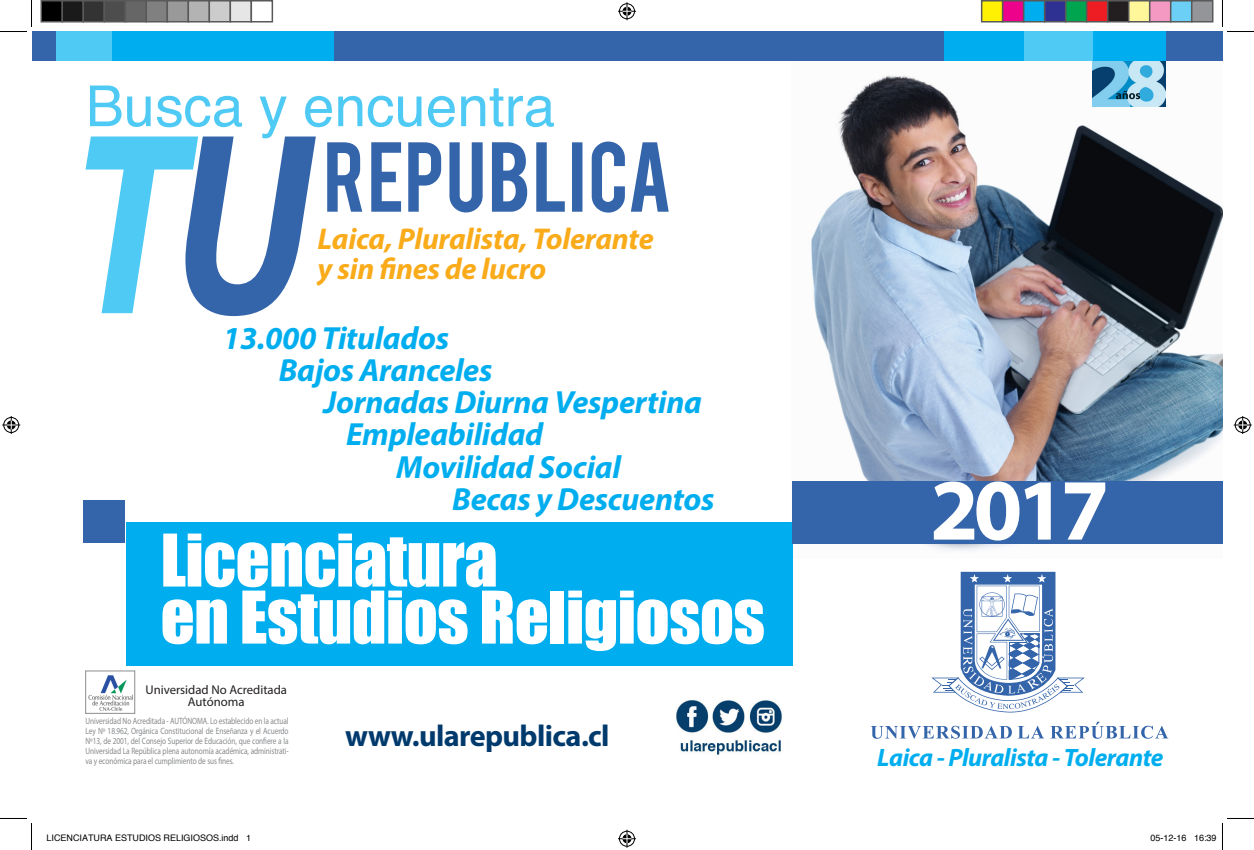
<style>
.page{position:relative;width:1254px;height:850px;background:#fff}
.page>*{position:absolute;margin:0;border:0;box-sizing:border-box;transform-origin:0 0}
.t1{font:67.05px "Impact";letter-spacing:-.01em;color:#fff}
.t2{font:italic 700 32.1px "Myriad Pro";letter-spacing:-.01em;color:#00aeef}
.t3{font:italic 700 30.15px "Myriad Pro";letter-spacing:-.01em;color:#faab1a}
.t4{font:700 30.15px "Myriad Pro";letter-spacing:-.02em;color:#003a6d}
.t5{font:italic 700 25.2px "Myriad Pro";letter-spacing:-.02em;color:#00aeef}
.t6{font:12.75px "Myriad Pro";color:#231f20}
.t7{font:9.15px/10.1px "Myriad Pro";letter-spacing:-.01em;color:#87898c;text-align:justify;scale:.8 1}
.t8{font:9px "Helvetica";color:#000}
</style>
<div class="page">
<img style="left:792px;top:75px;width:430px;height:484px">
<div style="left:126px;top:522px;width:666px;height:143px;background:#00aeef"></div>
<div style="left:84px;top:500px;width:41px;height:43px;background:#3465aa"></div>
<div style="left:792px;top:481px;width:430px;height:62px;background:#3465aa"></div>
<svg style="left:933px;top:481px;width:172px;height:59px"></svg>
<img style="left:1092px;top:61px;width:74px;height:45px">
<div style="left:32px;top:32px;width:1190px;height:29px;background:#3465aa"></div>
<div style="left:944px;top:32px;width:222px;height:29px;background:#00aeef"></div>
<div style="left:1024px;top:32px;width:68px;height:29px;background:#4ecaf4"></div>
<div style="left:112px;top:32px;width:222px;height:29px;background:#00aeef"></div>
<div style="left:57px;top:32px;width:55px;height:29px;background:#4ecaf4"></div>
<svg style="left:870px;top:725px;width:174px;height:13px"></svg>
<svg style="left:1050px;top:721px;width:118px;height:17px"></svg>
<svg style="left:931px;top:572px;width:153px;height:140px"></svg>
<img style="left:88px;top:675px;width:45px;height:36px">
<img style="left:676px;top:700px;width:107px;height:56px">
<svg style="left:86px;top:85px;width:582px;height:231px"></svg>
<svg style="left:0;top:0;width:32px;height:32px"></svg>
<svg style="left:0;top:818px;width:32px;height:32px"></svg>
<svg style="left:1222px;top:0;width:32px;height:32px"></svg>
<svg style="left:1222px;top:818px;width:32px;height:32px"></svg>
<svg style="left:618px;top:2px;width:18px;height:18px"></svg>
<svg style="left:618px;top:829px;width:18px;height:18px"></svg>
<svg style="left:2px;top:416px;width:18px;height:18px"></svg>
<svg style="left:1233px;top:416px;width:18px;height:18px"></svg>
<div style="left:41px;top:1px;width:21px;height:21px;background:#000"></div>
<div style="left:40px;top:0;width:23px;height:22px;border:2px solid #595959"></div>
<div style="left:62px;top:1px;width:21px;height:21px;background:#1a1a1a"></div>
<div style="left:62px;top:0;width:22px;height:22px;border:2px solid #595959"></div>
<div style="left:83px;top:1px;width:21px;height:21px;background:#333"></div>
<div style="left:82px;top:0;width:23px;height:22px;border:2px solid #595959"></div>
<div style="left:104px;top:1px;width:21px;height:21px;background:#4d4d4d"></div>
<div style="left:104px;top:0;width:22px;height:22px;border:2px solid #595959"></div>
<div style="left:125px;top:1px;width:21px;height:21px;background:#666"></div>
<div style="left:124px;top:0;width:23px;height:22px;border:2px solid #595959"></div>
<div style="left:146px;top:1px;width:21px;height:21px;background:#808080"></div>
<div style="left:146px;top:0;width:22px;height:22px;border:2px solid #595959"></div>
<div style="left:167px;top:1px;width:21px;height:21px;background:#999"></div>
<div style="left:166px;top:0;width:23px;height:22px;border:2px solid #595959"></div>
<div style="left:188px;top:1px;width:21px;height:21px;background:#b3b3b3"></div>
<div style="left:188px;top:0;width:22px;height:22px;border:2px solid #595959"></div>
<div style="left:209px;top:1px;width:21px;height:21px;background:#ccc"></div>
<div style="left:208px;top:0;width:23px;height:22px;border:2px solid #595959"></div>
<div style="left:230px;top:1px;width:21px;height:21px;background:#e6e6e6"></div>
<div style="left:230px;top:0;width:22px;height:22px;border:2px solid #595959"></div>
<div style="left:250px;top:0;width:23px;height:22px;border:2px solid #595959"></div>
<div style="left:981px;top:1px;width:21px;height:21px;background:#fff101"></div>
<div style="left:981px;top:0;width:22px;height:22px;border:2px solid #595959"></div>
<div style="left:1002px;top:1px;width:21px;height:21px;background:#ed028c"></div>
<div style="left:1002px;top:0;width:22px;height:22px;border:2px solid #595959"></div>
<div style="left:1023px;top:1px;width:21px;height:21px;background:#00aeef"></div>
<div style="left:1023px;top:0;width:22px;height:22px;border:2px solid #595959"></div>
<div style="left:1044px;top:1px;width:21px;height:21px;background:#2e3092"></div>
<div style="left:1044px;top:0;width:22px;height:22px;border:2px solid #595959"></div>
<div style="left:1065px;top:1px;width:21px;height:21px;background:#00a54f"></div>
<div style="left:1065px;top:0;width:22px;height:22px;border:2px solid #595959"></div>
<div style="left:1086px;top:1px;width:21px;height:21px;background:#ee1d23"></div>
<div style="left:1086px;top:0;width:22px;height:22px;border:2px solid #595959"></div>
<div style="left:1107px;top:1px;width:21px;height:21px;background:#231f20"></div>
<div style="left:1107px;top:0;width:22px;height:22px;border:2px solid #595959"></div>
<div style="left:1128px;top:1px;width:21px;height:21px;background:#fff79a"></div>
<div style="left:1128px;top:0;width:22px;height:22px;border:2px solid #595959"></div>
<div style="left:1149px;top:1px;width:21px;height:21px;background:#f499c2"></div>
<div style="left:1149px;top:0;width:22px;height:22px;border:2px solid #595959"></div>
<div style="left:1170px;top:1px;width:21px;height:21px;background:#6bcff6"></div>
<div style="left:1170px;top:0;width:22px;height:22px;border:2px solid #595959"></div>
<div style="left:1191px;top:1px;width:21px;height:21px;background:#939598"></div>
<div style="left:1191px;top:0;width:22px;height:22px;border:2px solid #595959"></div>
<p class="t3" style="left:317px;top:219px;width:338px">Laica, Pluralista, Tolerante</p>
<p class="t3" style="left:317px;top:249px;width:230px">y sin fines de lucro</p>
<p class="t2" style="left:223px;top:317px;width:228px">13.000 Titulados</p>
<p class="t2" style="left:279px;top:349px;width:215px">Bajos Aranceles</p>
<p class="t2" style="left:324px;top:381px;width:380px">Jornadas Diurna Vespertina</p>
<p class="t2" style="left:346px;top:414px;width:199px">Empleabilidad</p>
<p class="t2" style="left:396px;top:446px;width:226px">Movilidad Social</p>
<p class="t2" style="left:452px;top:478px;width:264px">Becas y Descuentos</p>
<p class="t1" style="left:160px;top:508px;width:339px">Licenciatura</p>
<p class="t1" style="left:160px;top:565px;width:606px">en Estudios Religiosos</p>
<p class="t6" style="left:145px;top:681px;width:143px">Universidad No Acreditada</p>
<p class="t6" style="left:188px;top:694px;width:58px">Autónoma</p>
<p class="t7" style="left:86px;top:716px;width:255px">Universidad No Acreditada - AUTÓNOMA. Lo establecido en la actual Ley Nº 18.962, Orgánica Constitucional de Enseñanza y el Acuerdo Nº13, de 2001, del Consejo Superior de Educación, que confiere a la Universidad La República plena autonomía académica, administrati&shy;va y económica para el cumplimiento de sus fines.</p>
<p class="t4" style="left:345px;top:716px;width:266px">www.ularepublica.cl</p>
<p class="t5" style="left:877px;top:741px;width:288px">Laica - Pluralista - Tolerante</p>
<p class="t8" style="left:46px;top:831px;width:206px">LICENCIATURA ESTUDIOS RELIGIOSOS.indd 1</p>
<p class="t8" style="left:1150px;top:831px;width:68px">05-12-16 16:39</p>
</div>
